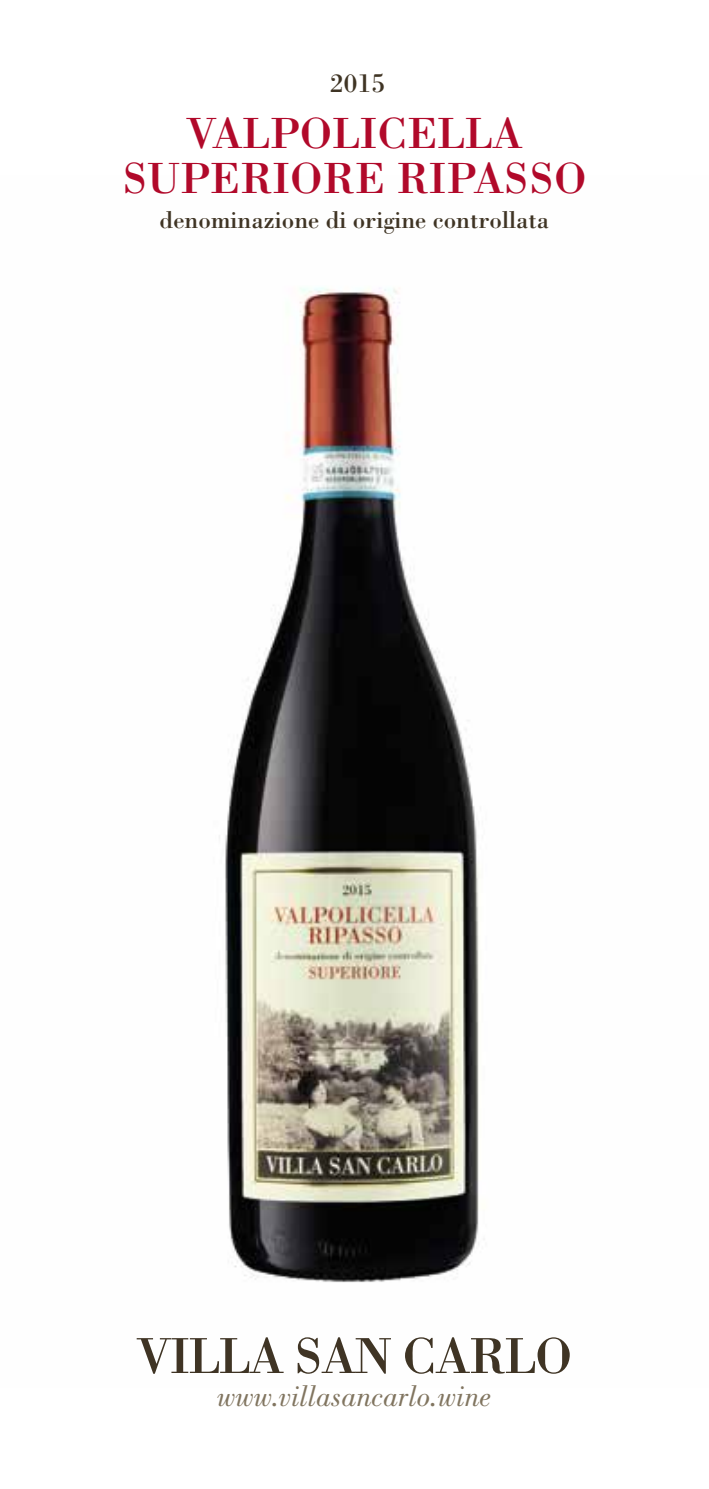
<style>
.page{position:relative;width:709px;height:1489px;background:#fff}
.page>*{position:absolute;margin:0;border:0;box-sizing:border-box;transform-origin:0 0}
.t1{font:52.25px "Bodoni";letter-spacing:-.025em;color:#3f3424}
.t2{font:45px/45px "Bodoni";color:#b1092a;text-align:center}
.t3{font:italic 30.25px "Bodoni";color:#817560}
.t4{font:27.5px "Bodoni";color:#3f3424}
.t5{font:25px "Bodoni";color:#3f3424}
</style>
<div class="page">
<img style="left:219px;top:287px;width:260px;height:996px">
<p class="t4" style="left:330px;top:66px;width:56px">2015</p>
<h2 class="t2" style="left:122px;top:110px;width:465px">VALPOLICELLA<br>SUPERIORE RIPASSO</h2>
<p class="t5" style="left:160px;top:204px;width:391px">denominazione di origine controllata</p>
<h1 class="t1" style="left:137px;top:1323px;width:437px">VILLA SAN CARLO</h1>
<p class="t3" style="left:217px;top:1378px;width:276px">www.villasancarlo.wine</p>
</div>
